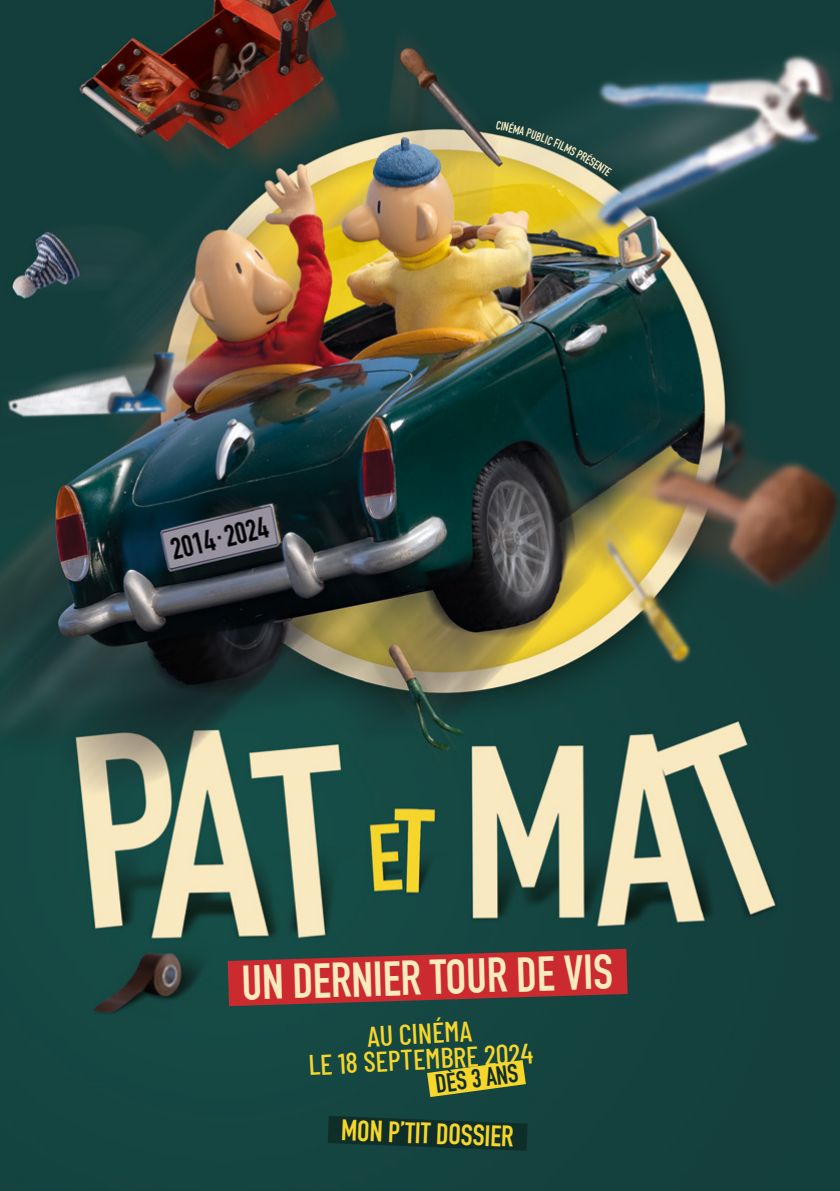
<style>
.page{position:relative;width:840px;height:1191px;background:#fff}
.page>*{position:absolute;margin:0;border:0;box-sizing:border-box;transform-origin:0 0}
.t1{font:48.2px "DIN Engschrift Std";color:#f9eac0}
.t2{font:29.2px "DIN Engschrift Std";color:#f7d62c}
.t3{font:500 28.4px/25.6px "Barlow Condensed";color:#f7d62c;text-align:center}
.t4{font:26px "DIN Engschrift Std";color:#102e29}
</style>
<div class="page">
<img style="left:0;top:0;width:839px;height:1191px">
<svg style="left:227px;top:948px;width:400px;height:58px;background:#a13133"></svg>
<svg style="left:327px;top:1115px;width:200px;height:35px;background:#10332e"></svg>
<svg style="left:427px;top:1060px;width:98px;height:37px;background:#a6a233"></svg>
<svg style="left:495px;top:121px;width:117px;height:56px;background:#6e7e63"></svg>
<h1 class="t1" style="left:240px;top:955px;width:373px;rotate:-2deg">UN DERNIER TOUR DE VIS</h1>
<p class="t3" style="left:306px;top:1024px;width:226px;rotate:-3deg">AU CINÉMA<br>LE 18 SEPTEMBRE 2024</p>
<p class="t4" style="left:433px;top:1069px;width:85px;rotate:-8deg">DÈS 3 ANS</p>
<p class="t2" style="left:341px;top:1113px;width:174px;rotate:2deg">MON P’TIT DOSSIER</p>
</div>
